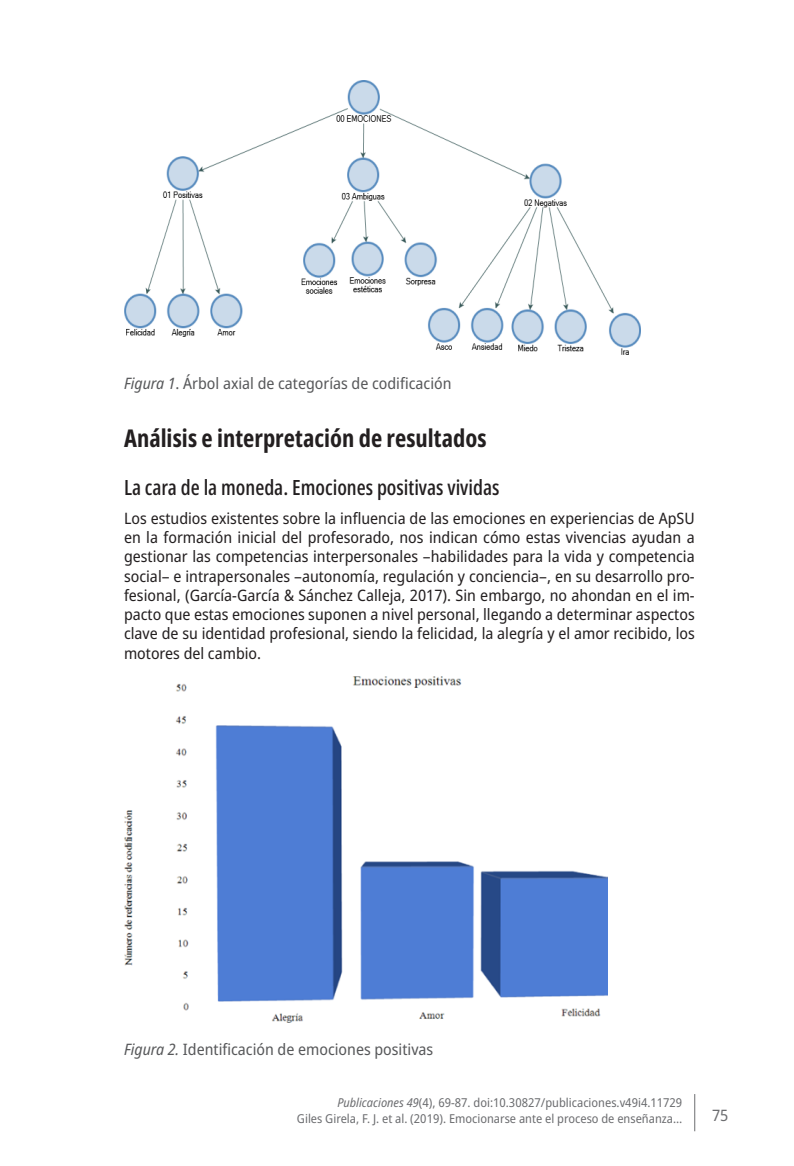
<style>
.page{position:relative;width:794px;height:1166px;background:#fff}
.page>*{position:absolute;margin:0;border:0;box-sizing:border-box;transform-origin:0 0}
.epig_1_sin{font:700 extra-condensed 24.5px "Noto Sans";color:#231f20}
.epig_2{font:500 extra-condensed 21px "Noto Sans";color:#231f20}
.t1{font:semi-condensed 15.75px/19.2px "Noto Sans";color:#231f20;text-align:justify}
.piedefoto_sin{font:semi-condensed 15.75px "Noto Sans";color:#57585a}
.piedefoto{font:semi-condensed 15.75px "Noto Sans";color:#57585a}
.t2{font:semi-condensed 15.75px "Noto Sans";color:#6c6d70}
.t3{font:semi-condensed 12.25px/15.8px "Noto Sans";color:#6c6d70;text-align:right}
.s1{font-style:italic}
</style>
<div class="page">
<hr style="left:694px;top:1094px;width:1px;height:37px;background:#6c6d70">
<img style="left:124px;top:80px;width:516px;height:275px">
<img style="left:124px;top:676px;width:483px;height:346px">
<p class="piedefoto_sin" style="left:124px;top:372px;width:329px"><span class="s1">Figura 1</span>. Árbol axial de categorías de codificación</p>
<p class="epig_1_sin" style="left:124px;top:420px;width:364px">Análisis e interpretación de resultados</p>
<p class="epig_2" style="left:124px;top:473px;width:377px">La cara de la moneda. Emociones positivas vividas</p>
<p class="t1" style="left:124px;top:509px;width:572px">Los estudios existentes sobre la influencia de las emociones en experiencias de ApSU en la formación inicial del profesorado, nos indican cómo estas vivencias ayudan a gestionar las competencias interpersonales –habilidades para la vida y competencia social– e intrapersonales –autonomía, regulación y conciencia–, en su desarrollo pro&shy;fesional, (García-García &amp; Sánchez Calleja, 2017). Sin embargo, no ahondan en el im&shy;pacto que estas emociones suponen a nivel personal, llegando a determinar aspectos clave de su identidad profesional, siendo la felicidad, la alegría y el amor recibido, los motores del cambio.</p>
<p class="piedefoto" style="left:124px;top:1038px;width:311px"><span class="s1">Figura 2.</span> Identificación de emociones positivas</p>
<p class="t3" style="left:297px;top:1095px;width:387px"><span class="s1">Publicaciones 49</span>(4), 69-87. doi:10.30827/publicaciones.v49i4.11729<br>Giles Girela, F. J. et al. (2019). Emocionarse ante el proceso de enseñanza…</p>
<p class="t2" style="left:712px;top:1104px;width:18px">75</p>
</div>
